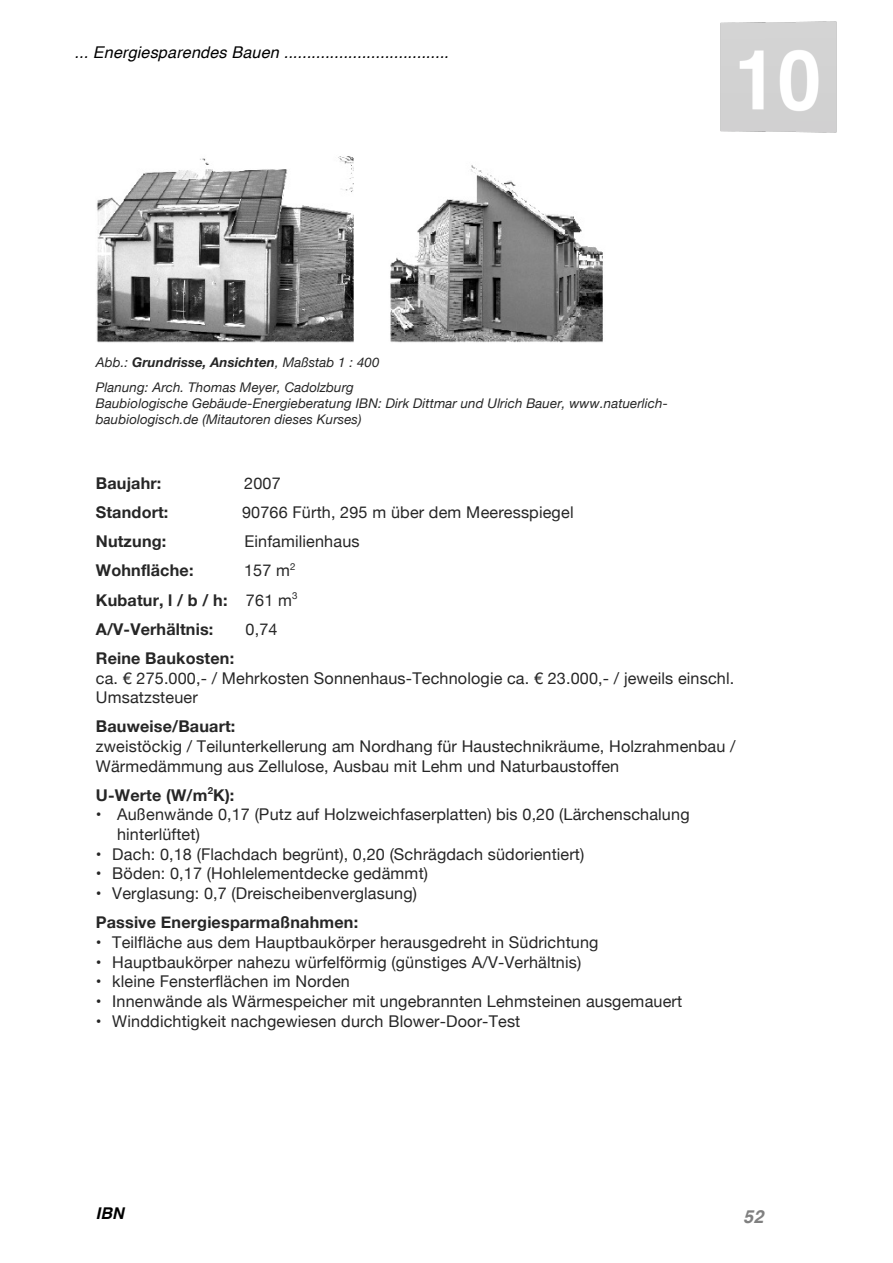
<style>
.page{position:relative;width:893px;height:1263px;background:#fff}
.page>*{position:absolute;margin:0;border:0;box-sizing:border-box;transform-origin:0 0}
.t1{font:italic 700 18px "Helvetica";color:#808080}
.t2{font:16.2px/19.8px "Helvetica Neue";letter-spacing:.01em;color:#262626}
.t3{font:700 16.2px/29.1px "Helvetica Neue";letter-spacing:.01em;color:#262626;text-align:justify}
.t4{font:italic 16.2px "Helvetica";letter-spacing:.01em;color:#000}
.t5{font:italic 700 16.2px "Helvetica";color:#000}
.t6{font:italic 13.35px/24.9px "Helvetica Neue";letter-spacing:.005em;color:#262626}
.s1{font-weight:700}
.s2{font-weight:400}
</style>
<div class="page">
<img style="left:720px;top:21px;width:117px;height:112px">
<img style="left:96px;top:156px;width:507px;height:187px">
<p class="t4" style="left:74px;top:46px;width:376px">... Energiesparendes Bauen ....................................</p>
<p class="t6" style="left:96px;top:349px;width:285px">Abb.: <span class="s1">Grundrisse, Ansichten</span>, Maßstab 1 : 400<br>Planung: Arch. Thomas Meyer, Cadolzburg</p>
<p class="t6" style="left:96px;top:395px;width:573px;line-height:16.2px">Baubiologische Gebäude-Energieberatung IBN: Dirk Dittmar und Ulrich Bauer, www.natuerlich&shy;baubiologisch.de (Mitautoren dieses Kurses)</p>
<p class="t3" style="left:96px;top:468px;width:67px">Baujahr:</p>
<p class="t2" style="left:244px;top:473px;width:38px">2007</p>
<p class="t3" style="left:96px;top:497px;width:74px">Standort:</p>
<p class="t2" style="left:242px;top:502px;width:333px">90766 Fürth, 295 m über dem Meeresspiegel</p>
<p class="t3" style="left:96px;top:527px;width:72px">Nutzung:</p>
<p class="t2" style="left:244px;top:531px;width:117px">Einfamilienhaus</p>
<p class="t3" style="left:96px;top:556px;width:99px">Wohnfläche:</p>
<p class="t3" style="left:96px;top:556px;width:203px;text-indent:148px"><span class="s2">157 m</span><sup>2<br></sup>Kubatur, l / b / h: <span class="s2">761 m</span><sup>3<br></sup>A/V-Verhältnis:</p>
<p class="t2" style="left:245px;top:619px;width:33px">0,74</p>
<p class="t3" style="left:96px;top:643px;width:140px">Reine Baukosten:</p>
<p class="t2" style="left:96px;top:668px;width:640px">ca. € 275.000,- / Mehrkosten Sonnenhaus-Technologie ca. € 23.000,- / jeweils einschl.<br>Umsatzsteuer</p>
<p class="t3" style="left:96px;top:712px;width:141px">Bauweise/Bauart:</p>
<p class="t2" style="left:96px;top:736px;width:641px">zweistöckig / Teilunterkellerung am Nordhang für Haustechnikräume, Holzrahmenbau /<br>Wärmedämmung aus Zellulose, Ausbau mit Lehm und Naturbaustoffen</p>
<p class="t3" style="left:96px;top:780px;width:140px">U-Werte (W/m<sup>2</sup>K):</p>
<p class="t2" style="left:117px;top:805px;width:574px;text-indent:-21px">• Außenwände 0,17 (Putz auf Holzweichfaserplatten) bis 0,20 (Lärchenschalung hinterlüftet)</p>
<p class="t2" style="left:96px;top:844px;width:490px">• Dach: 0,18 (Flachdach begrünt), 0,20 (Schrägdach südorientiert)</p>
<p class="t2" style="left:96px;top:864px;width:334px">• Böden: 0,17 (Hohlelementdecke gedämmt)</p>
<p class="t2" style="left:96px;top:883px;width:323px">• Verglasung: 0,7 (Dreischeibenverglasung)</p>
<p class="t3" style="left:96px;top:908px;width:264px">Passive Energiesparmaßnahmen:</p>
<p class="t2" style="left:96px;top:932px;width:504px">• Teilfläche aus dem Hauptbaukörper herausgedreht in Südrichtung</p>
<p class="t2" style="left:96px;top:952px;width:487px">• Hauptbaukörper nahezu würfelförmig (günstiges A/V-Verhältnis)</p>
<p class="t2" style="left:96px;top:972px;width:256px">• kleine Fensterflächen im Norden</p>
<p class="t2" style="left:96px;top:991px;width:588px">• Innenwände als Wärmespeicher mit ungebrannten Lehmsteinen ausgemauert</p>
<p class="t2" style="left:96px;top:1011px;width:426px">• Winddichtigkeit nachgewiesen durch Blower-Door-Test</p>
<p class="t5" style="left:96px;top:1207px;width:30px">IBN</p>
<p class="t1" style="left:743px;top:1209px;width:22px">52</p>
</div>
